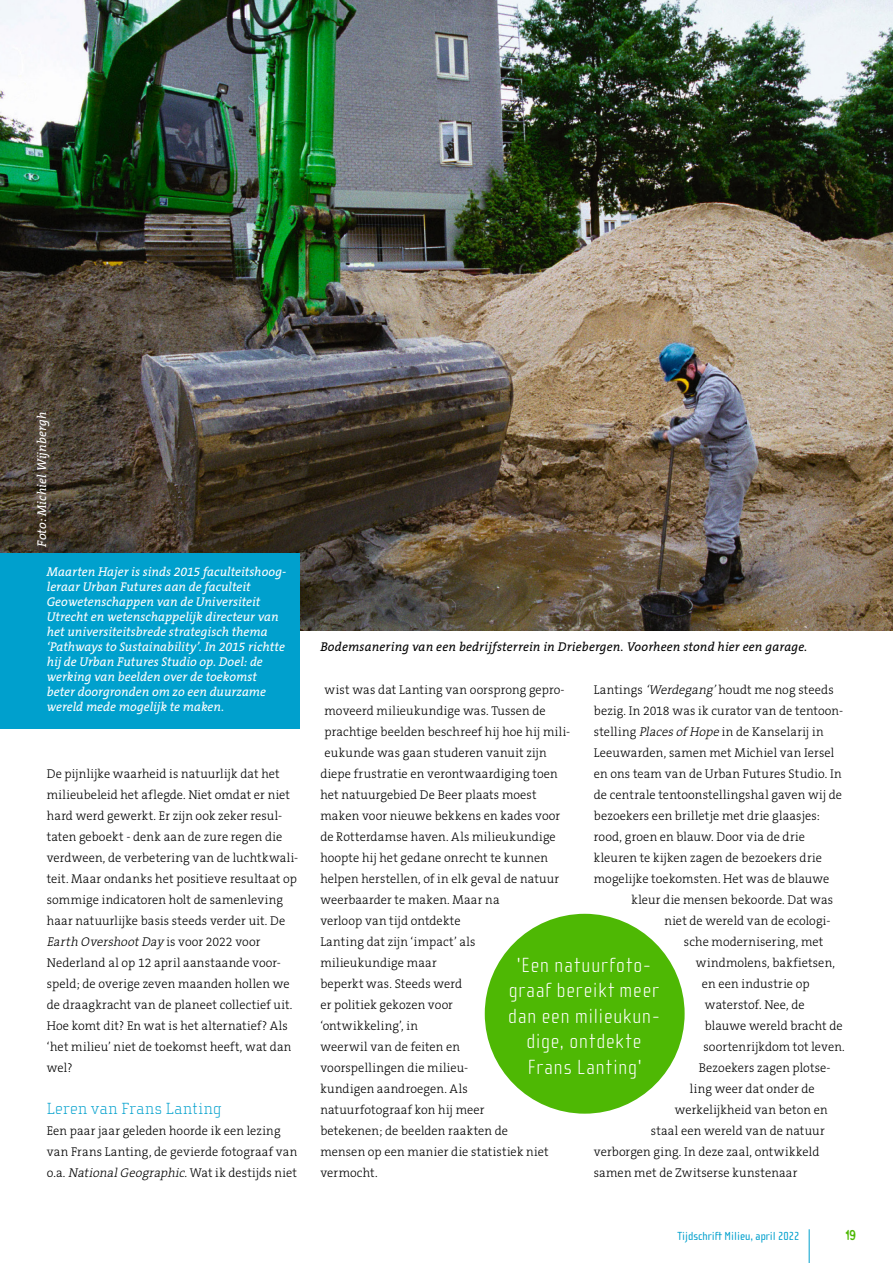
<style>
.page{position:relative;width:893px;height:1263px;background:#fff}
.page>*{position:absolute;margin:0;border:0;box-sizing:border-box;transform-origin:0 0}
.t1{font:100 21px/25.5px "Cholla Sans";letter-spacing:.05em;color:#fff;text-align:center}
.t2{font:100 16.5px "Cholla Slab OT";letter-spacing:.025em;color:#00a0cd}
.t3{font:100 13.5px "Washout";color:#4eb804}
.t4{font:300 12.75px/21px "The Serif B3";letter-spacing:.01em;color:#000}
.t5{font:italic 12.75px/15px "The Serif B5 Plain";color:#fff}
.t6{font:italic 12.75px "The Serif B5 Plain";letter-spacing:.01em;color:#000}
.t7{font:300 12.75px "The Serif B3";letter-spacing:.03em;color:#000}
.t8{font:12px "Cholla Sans OT";color:#00a0cd}
.s1{font-style:italic}
</style>
<div class="page">
<hr style="left:809px;top:1229px;width:1px;height:34px;background:#00a0cd">
<div style="left:485px;top:914px;width:200px;height:200px;background:#4eb804;border-radius:50%"></div>
<img style="left:0;top:0;width:893px;height:631px">
<div style="left:0;top:553px;width:299px;height:175px;background:#00a0cd"></div>
<p class="t5" style="left:35px;top:547px;width:136px;rotate:-90deg">Foto: Michiel Wijnbergh</p>
<p class="t5" style="left:47px;top:564px;width:241px">Maarten Hajer is sinds 2015 faculteitshoog&shy;leraar Urban Futures aan de faculteit Geowetenschappen van de Universiteit Utrecht en wetenschappelijk directeur van het universiteitsbrede strategisch thema ‘Pathways to Sustainability’. In 2015 richtte hij de Urban Futures Studio op. Doel: de werking van beelden over de toekomst beter doorgronden om zo een duurzame wereld mede mogelijk te maken.</p>
<p class="t4" style="left:47px;top:763px;width:253px">De pijnlijke waarheid is natuurlijk dat het milieubeleid het aflegde. Niet omdat er niet hard werd gewerkt. Er zijn ook zeker resul&shy;taten geboekt - denk aan de zure regen die verdween, de verbetering van de luchtkwali&shy;teit. Maar ondanks het positieve resultaat op sommige indicatoren holt de samenleving haar natuurlijke basis steeds verder uit. De <span class="s1">Earth OvershootDay</span> i s v o o r 2 0 2 2 v o o r Nederland al op 12 april aanstaande voor&shy;speld; de overige zeven maanden hollen we de draagkracht van de planeet collectief uit.<br>Hoe komt dit? En wat is het alternatief? Als ‘het milieu’ niet de toekomst heeft, wat dan wel?</p>
<p class="t2" style="left:47px;top:1099px;width:176px">Leren van Frans Lanting</p>
<p class="t4" style="left:47px;top:1120px;width:252px">Een paar jaar geleden hoorde ik een lezing van Frans Lanting, de gevierde fotograaf van o . a . <span class="s1">NationalGeographic.</span>Wat i k d e s t ij d s n i e t</p>
<p class="t6" style="left:320px;top:640px;width:488px">Bodemsanering van een bedrijfsterrein in Driebergen. Voorheen stond hier een garage.</p>
<p class="t4" style="left:594px;top:679px;width:251px">Lantings <span class="s1">‘Werdegang’</span>houdt me nog steeds bezig. In 2018 was ik curator van de tentoon&shy;stelling <span class="s1">Places of Hope</span> in de Kanselarij in Leeuwarden, samen met Michiel van Iersel en ons team van de Urban Futures Studio. In de centrale tentoonstellingshal gaven wij de bezoekers een brilletje met drie glaasjes: rood, groen en blauw. Door via de drie kleuren te kijken zagen de bezoekers drie mogelijke toekomsten. Het was de blauwe</p>
<p class="t4" style="left:631px;top:889px;width:203px">kleur die mensen bekoorde. Dat was</p>
<p class="t4" style="left:664px;top:910px;width:167px">niet de wereld van de ecologi-</p>
<p class="t4" style="left:684px;top:931px;width:141px">sche modernisering, met</p>
<p class="t4" style="left:696px;top:952px;width:141px">windmolens, bakfietsen,</p>
<p class="t4" style="left:702px;top:973px;width:109px">en een industrie op</p>
<p class="t4" style="left:705px;top:994px;width:101px">waterstof. Nee, de</p>
<p class="t4" style="left:705px;top:1015px;width:139px">blauwe wereld bracht de</p>
<p class="t4" style="left:703px;top:1036px;width:143px">soortenrijkdom tot leven.</p>
<p class="t4" style="left:699px;top:1057px;width:133px">Bezoekers zagen plotse-</p>
<p class="t4" style="left:690px;top:1078px;width:126px">ling weer dat onder de</p>
<p class="t4" style="left:675px;top:1099px;width:154px">werkelijkheid van beton en</p>
<p class="t4" style="left:651px;top:1120px;width:175px">staal een wereld van de natuur</p>
<p class="t4" style="left:594px;top:1141px;width:227px">verborgen ging. In deze zaal, ontwikkeld</p>
<p class="t4" style="left:594px;top:1162px;width:205px">samen met de Zwitserse kunstenaar</p>
<p class="t4" style="left:325px;top:679px;width:242px">wist was dat Lanting van oorsprong gepro-</p>
<p class="t4" style="left:325px;top:700px;width:223px">moveerd milieukundige was. Tussen de</p>
<p class="t4" style="left:325px;top:721px;width:247px">prachtige beelden beschreef hij hoe hij mili-</p>
<p class="t4" style="left:325px;top:742px;width:223px">eukunde was gaan studeren vanuit zijn</p>
<p class="t4" style="left:320px;top:763px;width:239px">diepe frustratie en verontwaardiging toen</p>
<p class="t4" style="left:320px;top:784px;width:218px">het natuurgebied De Beer plaats moest</p>
<p class="t4" style="left:320px;top:805px;width:241px">maken voor nieuwe bekkens en kades voor</p>
<p class="t4" style="left:320px;top:826px;width:237px">de Rotterdamse haven. Als milieukundige</p>
<p class="t4" style="left:320px;top:847px;width:229px">hoopte hij het gedane onrecht te kunnen</p>
<p class="t4" style="left:320px;top:868px;width:240px">helpen herstellen, of in elk geval de natuur</p>
<p class="t4" style="left:320px;top:889px;width:181px">weerbaarder te maken. Maar na</p>
<p class="t4" style="left:320px;top:910px;width:142px">verloop van tijd ontdekte</p>
<p class="t4" style="left:320px;top:931px;width:157px">Lanting dat zijn ‘impact’ als</p>
<p class="t7" style="left:320px;top:956px;width:118px">milieukundige maar</p>
<p class="t4" style="left:320px;top:973px;width:143px">beperkt was. Steeds werd</p>
<p class="t4" style="left:320px;top:994px;width:134px">er politiek gekozen voor</p>
<p class="t7" style="left:320px;top:1019px;width:99px">‘ontwikkeling’, in</p>
<p class="t4" style="left:320px;top:1036px;width:141px">weerwil van de feiten en</p>
<p class="t4" style="left:320px;top:1057px;width:149px">voorspellingen die milieu-</p>
<p class="t4" style="left:320px;top:1078px;width:149px">kundigen aandroegen. Als</p>
<p class="t4" style="left:320px;top:1099px;width:166px">natuurfotograaf kon hij meer</p>
<p class="t4" style="left:320px;top:1120px;width:189px">betekenen; de beelden raakten de</p>
<p class="t4" style="left:320px;top:1141px;width:230px">mensen op een manier die statistiek niet</p>
<p class="t4" style="left:320px;top:1162px;width:59px">vermocht.</p>
<h1 class="t1" style="left:508px;top:952px;width:153px">'Een natuurfoto&shy;graaf bereikt meer dan een milieukun&shy;dige, ontdekte<br>Frans Lanting'</h1>
<p class="t8" style="left:677px;top:1229px;width:123px">Tijdschrift Milieu, april 2022</p>
<p class="t3" style="left:845px;top:1229px;width:13px">19</p>
</div>
